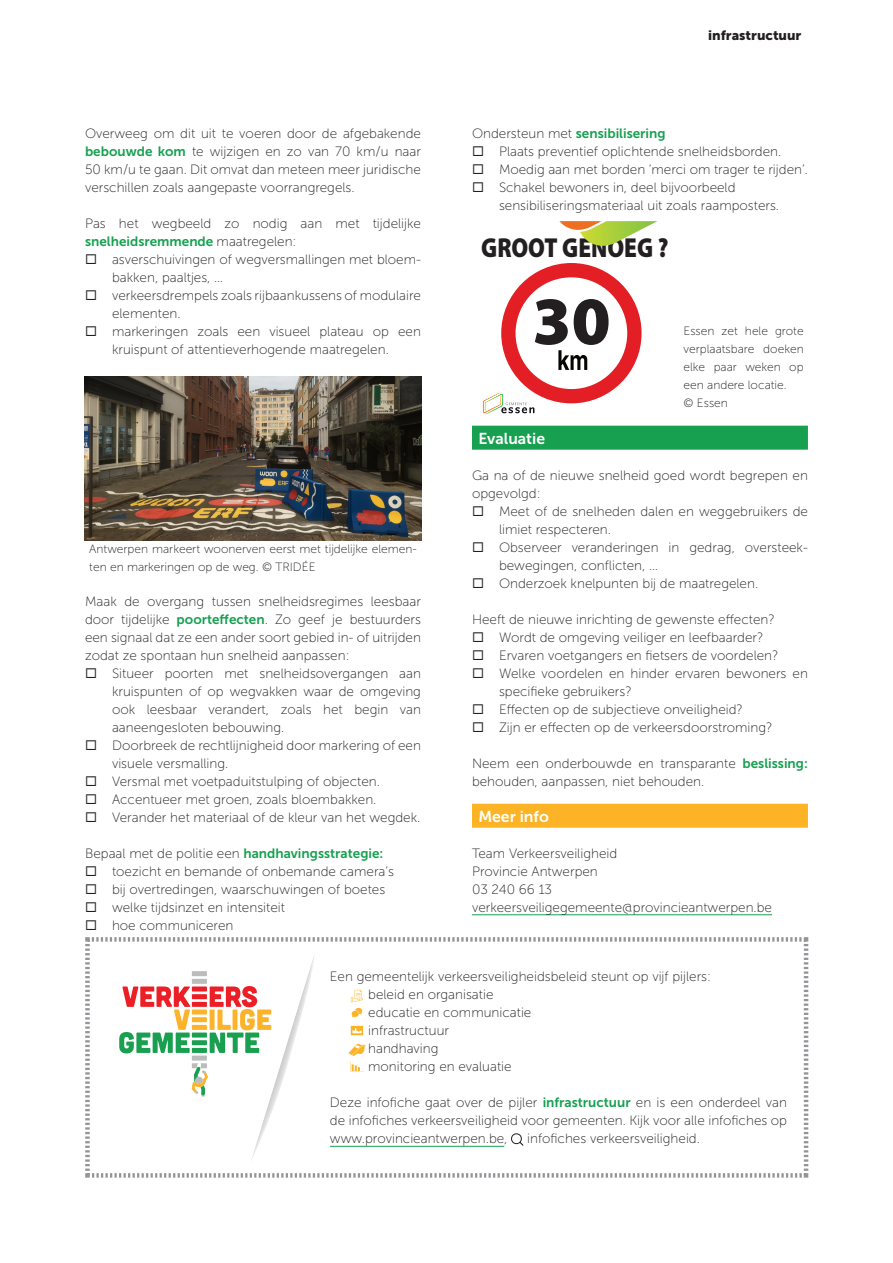
<style>
.page{position:relative;width:893px;height:1263px;background:#fff}
.page>*{position:absolute;margin:0;border:0;box-sizing:border-box;transform-origin:0 0}
.t1{font:900 27.6px "Myriad Pro";color:#231f20;scale:.84 1}
.t2{font:15.75px "Museo Sans 700";color:#fff}
.t3{font:13.5px/18px "Museo Sans 100";color:#231f20}
.t4{font:13.5px "Museo Sans 700";color:#16a050}
.t5{font:13.5px "Museo Sans 900";color:#231f20}
.t6{font:12px/18px "Museo Sans 100";color:#231f20}
.s1{font-family:"Museo Sans 700";color:#16a050}
.s2{font-family:"Museo Sans 100";color:#231f20}
</style>
<div class="page">
<hr style="left:472px;top:914px;width:300px;height:1px;background:#16a050">
<img style="left:85px;top:376px;width:336px;height:164px">
<svg style="left:559px;top:221px;width:99px;height:25px"></svg>
<svg style="left:482px;top:263px;width:160px;height:151px"></svg>
<div style="left:472px;top:426px;width:336px;height:24px;background:#16a050"></div>
<div style="left:472px;top:804px;width:336px;height:24px;background:#fcb325"></div>
<svg style="left:85px;top:937px;width:723px;height:241px"></svg>
<p class="t3" style="left:85px;top:124px;width:337px;text-align:justify">Overweeg om dit uit te voeren door de afgebakende <span class="s1">bebouwde kom</span> te wijzigen en zo van 70 km/u naar 50 km/u te gaan. Dit omvat dan meteen meer juridische verschillen zoals aangepaste voorrangregels.</p>
<p class="t3" style="left:85px;top:214px;width:337px">Pas het wegbeeld zo nodig aan met tijdelijke <span class="s1">snelheidsremmende</span> maatregelen:</p>
<p class="t3" style="left:112px;top:250px;width:310px">asverschuivingen of wegversmallingen met bloem&shy;bakken, paaltjes, …</p>
<p class="t3" style="left:112px;top:286px;width:310px">verkeersdrempels zoals rijbaankussens of modulaire elementen.</p>
<p class="t3" style="left:112px;top:322px;width:310px">markeringen zoals een visueel plateau op een kruispunt of attentieverhogende maatregelen.</p>
<p class="t6" style="left:89px;top:540px;width:329px">Antwerpen markeert woonerven eerst met tijdelijke elemen&shy;ten en markeringen op de weg. © TRIDÉE</p>
<p class="t3" style="left:85px;top:592px;width:337px;text-align:justify">Maak de overgang tussen snelheidsregimes leesbaar door tijdelijke <span class="s1">poortefecten</span>. Zo geef je bestuurders een signaal dat ze een ander soort gebied in- of uitrijden zodat ze spontaan hun snelheid aanpassen:</p>
<p class="t3" style="left:112px;top:664px;width:310px;text-align:justify">Situeer poorten met snelheidsovergangen aan kruispunten of op wegvakken waar de omgeving ook leesbaar verandert, zoals het begin van aaneengesloten bebouwing.</p>
<p class="t3" style="left:112px;top:736px;width:310px">Doorbreek de rechtlijnigheid door markering of een visuele versmalling.</p>
<p class="t3" style="left:112px;top:772px;width:269px">Versmal met voetpaduitstulping of objecten.</p>
<p class="t3" style="left:112px;top:790px;width:266px">Accentueer met groen, zoals bloembakken.</p>
<p class="t3" style="left:112px;top:808px;width:310px">Verander het materiaal of de kleur van het wegdek.</p>
<p class="t3" style="left:85px;top:844px;width:300px">Bepaal met de politie een <span class="s1">handhavingsstrategie:</span></p>
<p class="t3" style="left:112px;top:862px;width:284px">toezicht en bemande of onbemande camera’s</p>
<p class="t3" style="left:112px;top:880px;width:275px">bij overtredingen, waarschuwingen of boetes</p>
<p class="t3" style="left:112px;top:898px;width:175px">welke tijdsinzet en intensiteit</p>
<p class="t3" style="left:112px;top:916px;width:123px">hoe communiceren</p>
<p class="t5" style="left:708px;top:27px;width:95px">infrastructuur</p>
<p class="t4" style="left:472px;top:125px;width:195px"><span class="s2">Ondersteun met</span> sensibilisering</p>
<p class="t3" style="left:499px;top:142px;width:284px">Plaats preventief oplichtende snelheidsborden.</p>
<p class="t3" style="left:499px;top:160px;width:310px">Moedig aan met borden ‘merci om trager te rijden’.</p>
<p class="t3" style="left:499px;top:178px;width:282px">Schakel bewoners in, deel bijvoorbeeld sensibiliseringsmateriaal uit zoals raamposters.</p>
<h2 class="t1" style="left:481px;top:232px;width:224px">GROOT GENOEG ?</h2>
<p class="t6" style="left:684px;top:322px;width:122px">Essen zet hele grote verplaatsbare doeken elke paar weken op een andere locatie.<br>© Essen</p>
<p class="t2" style="left:478px;top:429px;width:68px">Evaluatie</p>
<p class="t3" style="left:472px;top:466px;width:337px">Ga na of de nieuwe snelheid goed wordt begrepen en opgevolgd:</p>
<p class="t3" style="left:499px;top:502px;width:310px">Meet of de snelheden dalen en weggebruikers de limiet respecteren.</p>
<p class="t3" style="left:499px;top:538px;width:310px">Observeer veranderingen in gedrag, oversteek&shy;bewegingen, conficten, …</p>
<p class="t3" style="left:499px;top:574px;width:261px">Onderzoek knelpunten bij de maatregelen.</p>
<p class="t3" style="left:472px;top:610px;width:304px">Heeft de nieuwe inrichting de gewenste efecten?</p>
<p class="t3" style="left:499px;top:628px;width:266px">Wordt de omgeving veiliger en leefbaarder?</p>
<p class="t3" style="left:499px;top:646px;width:281px">Ervaren voetgangers en fetsers de voordelen?</p>
<p class="t3" style="left:499px;top:664px;width:310px">Welke voordelen en hinder ervaren bewoners en specifeke gebruikers?</p>
<p class="t3" style="left:499px;top:700px;width:245px">Efecten op de subjectieve onveiligheid?</p>
<p class="t3" style="left:499px;top:718px;width:275px">Zijn er efecten op de verkeersdoorstroming?</p>
<p class="t3" style="left:472px;top:754px;width:337px">Neem een onderbouwde en transparante <span class="s1">beslissing: </span>behouden, aanpassen, niet behouden.</p>
<p class="t2" style="left:478px;top:807px;width:72px">Meer info</p>
<p class="t3" style="left:472px;top:844px;width:302px">Team Verkeersveiligheid<br>Provincie Antwerpen<br>03 240 66 13 verkeersveiligegemeente@provincieantwerpen.be</p>
<p class="t3" style="left:368px;top:968px;width:344px;text-indent:-38px">Een gemeentelijk verkeersveiligheidsbeleid steunt op vijf pijlers: beleid en organisatie<br>educatie en communicatie<br>infrastructuur<br>handhaving<br>monitoring en evaluatie</p>
<p class="t3" style="left:330px;top:1094px;width:459px;text-align:justify">Deze infofche gaat over de pijler <span class="s1">infrastructuur</span> en is een onderdeel van de infofches verkeersveiligheid voor gemeenten. Kijk voor alle infofches op www.provincieantwerpen.be,</p>
<p class="t3" style="left:527px;top:1130px;width:174px">infofches verkeersveiligheid.</p>
</div>
